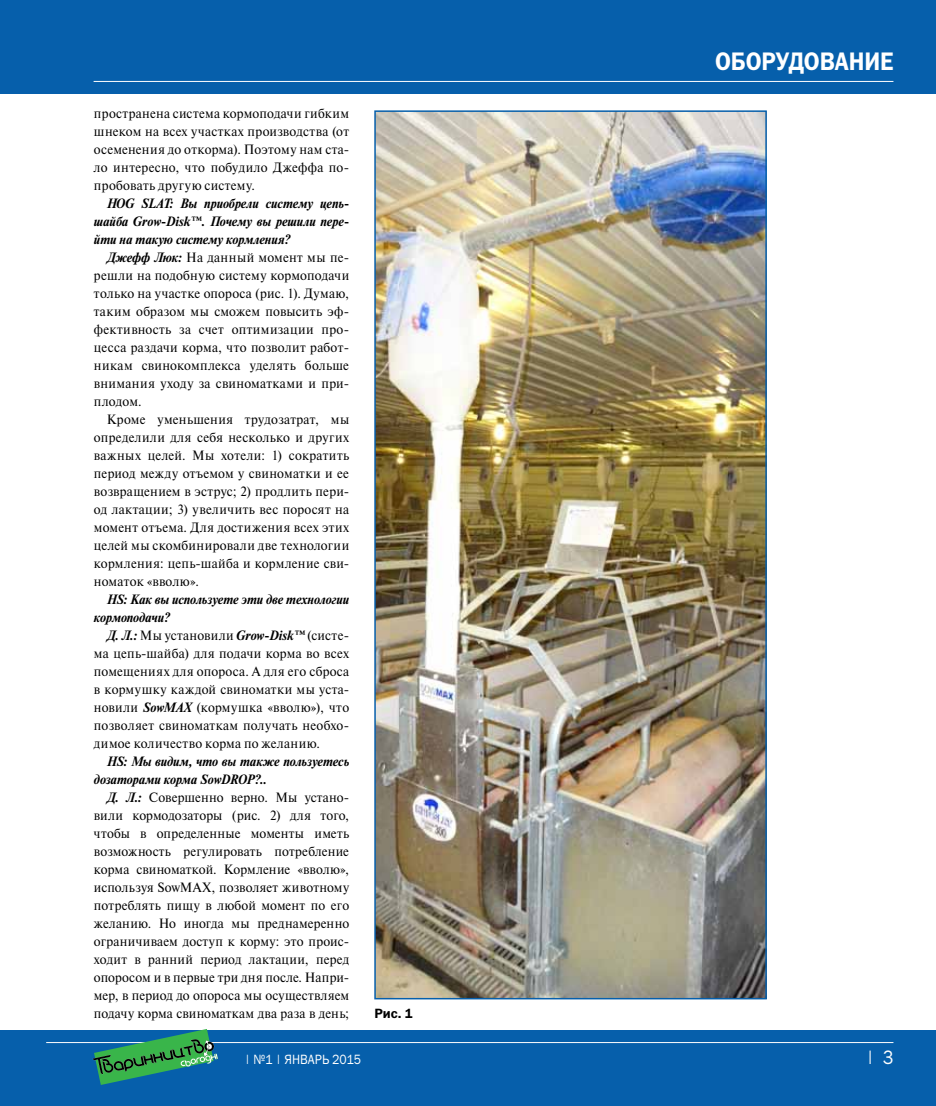
<style>
.page{position:relative;width:936px;height:1106px;background:#fff}
.page>*{position:absolute;margin:0;border:0;box-sizing:border-box;transform-origin:0 0}
.t1{font:25.5px "Franklin Gothic Demi C";letter-spacing:-.005em;color:#fff;scale:.9 1}
.t2{font:19.5px "Franklin Gothic Book C";color:#fff;scale:.9 1}
.t3{font:13.5px/18px "Newton C";letter-spacing:.02em;color:#000;text-align:justify;scale:.95 1}
.t4{font:italic 700 13.5px/18px "Newton C";letter-spacing:-.005em;color:#000;scale:.95 1}
.t5{font:13.5px "Franklin Gothic Book C";letter-spacing:.005em;color:#fff;scale:.9 1}
.t6{font:13.5px "Franklin Gothic Demi C";color:#000}
.s1{font-weight:700;font-style:italic}
</style>
<div class="page">
<div style="left:0;top:0;width:935px;height:94px;background:#065fab"></div>
<div style="left:0;top:1030px;width:935px;height:76px;background:#065fab"></div>
<hr style="left:94px;top:81px;width:799px;height:1px;background:#fff">
<hr style="left:46px;top:1042px;width:847px;height:1px;background:#fff">
<svg style="left:93px;top:1029px;width:125px;height:56px"></svg>
<img style="left:377px;top:113px;width:386px;height:883px">
<div style="left:374px;top:110px;width:392px;height:889px;border:2px solid #065fab"></div>
<p class="t3" style="left:94px;top:104px;width:270px">пространена система кормоподачи гибким шнеком на всех участках производства (от осеменения до откорма). Поэтому нам ста&shy;ло интересно, что побудило Джеффа по&shy;пробовать другую систему.</p>
<p class="t4" style="left:94px;top:194px;width:270px;text-align:justify;text-indent:13px">HOG SLAT: Вы приобрели систему цепь&shy;шайба Grow-Disk™. Почему вы решили пере&shy;йти на такую систему кормления?</p>
<p class="t3" style="left:94px;top:248px;width:270px;text-indent:13px"><span class="s1">Джефф Люк:</span> На данный момент мы пе&shy;решли на подобную систему кормоподачи только на участке опороса (рис. 1). Думаю, таким образом мы сможем повысить эф&shy;фективность за счет оптимизации про&shy;цесса раздачи корма, что позволит работ&shy;никам свинокомплекса уделять больше внимания уходу за свиноматками и при&shy;плодом.</p>
<p class="t3" style="left:94px;top:410px;width:270px;text-indent:13px">Кроме уменьшения трудозатрат, мы определили для себя несколько и других важных целей. Мы хотели: 1) сократить период между отъемом у свиноматки и ее возвращением в эструс; 2) продлить пери&shy;од лактации; 3) увеличить вес поросят на момент отъема. Для достижения всех этих целей мы скомбинировали две технологии кормления: цепь-шайба и кормление сви&shy;номаток «вволю».</p>
<p class="t4" style="left:94px;top:590px;width:270px;text-indent:13px">HS: Как вы используете эти две технологии кормоподачи?</p>
<p class="t3" style="left:94px;top:626px;width:270px;text-indent:13px"><span class="s1">Д. Л.:</span> Мы установили <span class="s1">Grow-Disk™</span> (систе&shy;ма цепь-шайба) для подачи корма во всех помещениях для опороса. А для его сброса в кормушку каждой свиноматки мы уста&shy;новили <span class="s1">SowMAX</span> (кормушка «вволю»), что позволяет свиноматкам получать необхо&shy;димое количество корма по желанию.</p>
<p class="t4" style="left:94px;top:752px;width:270px;text-indent:13px">HS: Мы видим, что вы также пользуетесь дозаторами корма SowDROP?..</p>
<p class="t3" style="left:94px;top:788px;width:270px;text-indent:13px"><span class="s1">Д. Л.:</span> Совершенно верно. Мы устано&shy;вили кормодозаторы (рис. 2) для того, чтобы в определенные моменты иметь возможность регулировать потребление корма свиноматкой. Кормление «вволю», используя SowMAX, позволяет животному потреблять пищу в любой момент по его желанию. Но иногда мы преднамеренно ограничиваем доступ к корму: это проис&shy;ходит в ранний период лактации, перед опоросом и в первые три дня после. Напри&shy;мер, в период до опороса мы осуществляем подачу корма свиноматкам два раза в день;</p>
<p class="t6" style="left:374px;top:1005px;width:40px">Рис. 1</p>
<h1 class="t1" style="left:715px;top:46px;width:200px">оборудование</h1>
<p class="t5" style="left:244px;top:1051px;width:131px">| №1 | январь 2015</p>
<h2 class="t2" style="left:865px;top:1046px;width:32px">| 3</h2>
</div>
